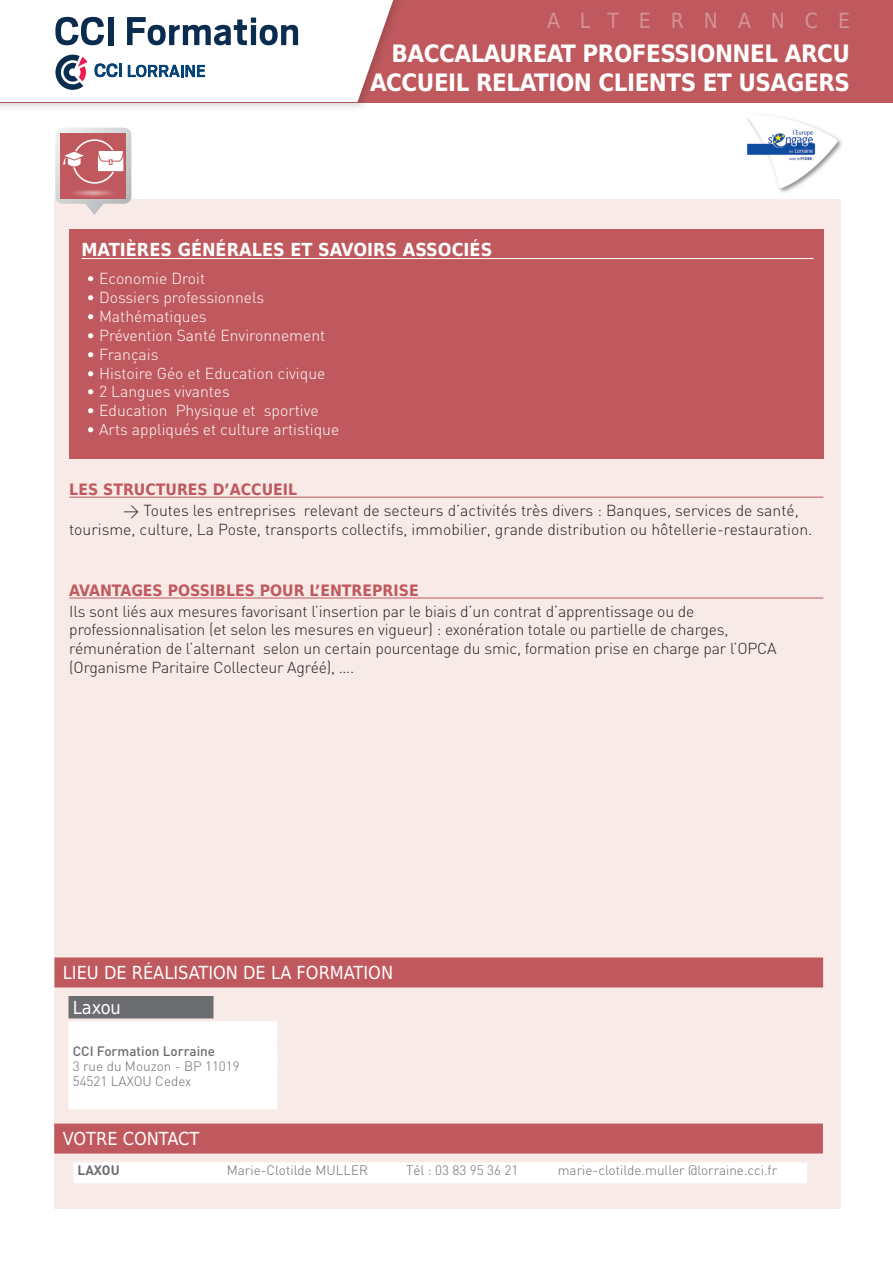
<style>
.page{position:relative;width:893px;height:1263px;background:#fff}
.page>*{position:absolute;margin:0;border:0;box-sizing:border-box;transform-origin:0 0}
.t1{font:700 24px/28.8px "DejaVu Sans Condensed";letter-spacing:-.02em;color:#fff;text-align:right}
.t2{font:21px "DejaVu Sans Condensed";letter-spacing:.95em;color:#d5938e}
.t3{font:18px "DejaVu Sans Condensed";color:#fff}
.t4{font:700 18px "DejaVu Sans Condensed";color:#fff}
.t5{font:300 15.75px/18.9px "DIN";letter-spacing:-.01em;color:#231f20}
.t6{font:300 15.75px "DIN";color:#fff}
.t7{font:700 15.75px "DejaVu Sans Condensed";color:#c0595d}
.t8{font:300 13.5px/15px "DIN";color:#6c6d70}
.t9{font:500 13.5px "DIN";color:#6c6d70}
.t10{font:700 13.5px "DIN";color:#6c6d70}
</style>
<div class="page">
<div style="left:54px;top:200px;width:786px;height:1009px;background:#f7eae7"></div>
<div style="left:0;top:0;width:893px;height:102px;background:#c0595d"></div>
<div style="left:0;top:0;width:406px;height:113px;background:#231f20;opacity:.2"></div>
<svg style="left:0;top:0;width:393px;height:102px;background:#e2e1e5"></svg>
<svg style="left:55px;top:128px;width:76px;height:87px"></svg>
<img style="left:747px;top:114px;width:95px;height:79px">
<div style="left:69px;top:230px;width:754px;height:229px;background:#c0595d"></div>
<hr style="left:81px;top:258px;width:733px;height:1px;background:#fff">
<hr style="left:69px;top:497px;width:754px;height:1px;background:#c0595d">
<hr style="left:69px;top:598px;width:754px;height:1px;background:#c0595d">
<div style="left:68px;top:996px;width:145px;height:22px;background:#6c6d70"></div>
<div style="left:68px;top:1021px;width:209px;height:20px;background:#fff"></div>
<div style="left:68px;top:1040px;width:209px;height:20px;background:#fff"></div>
<div style="left:68px;top:1055px;width:209px;height:20px;background:#fff"></div>
<div style="left:68px;top:1070px;width:209px;height:20px;background:#fff"></div>
<div style="left:68px;top:1088px;width:209px;height:21px;background:#fff"></div>
<div style="left:54px;top:957px;width:769px;height:30px;background:#c0595d"></div>
<div style="left:54px;top:1123px;width:769px;height:30px;background:#c0595d"></div>
<div style="left:73px;top:1162px;width:734px;height:21px;background:#fff"></div>
<h2 class="t2" style="left:547px;top:3px;width:304px">ALTERNANCE</h2>
<h1 class="t1" style="left:370px;top:38px;width:482px">BACCALAUREAT PROFESSIONNEL ARCU<br>ACCUEIL RELATION CLIENTS ET USAGERS</h1>
<p class="t4" style="left:81px;top:235px;width:412px">MATIÈRES GÉNÉRALES ET SAVOIRS ASSOCIÉS</p>
<p class="t6" style="left:86px;top:269px;width:120px">• Economie Droit</p>
<p class="t6" style="left:86px;top:288px;width:179px">• Dossiers professionnels</p>
<p class="t6" style="left:86px;top:306px;width:122px">• Mathématiques</p>
<p class="t6" style="left:86px;top:325px;width:240px">• Prévention Santé Environnement</p>
<p class="t6" style="left:86px;top:344px;width:74px">• Français</p>
<p class="t6" style="left:86px;top:363px;width:240px">• Histoire Géo et Education civique</p>
<p class="t6" style="left:86px;top:382px;width:145px">• 2 Langues vivantes</p>
<p class="t6" style="left:86px;top:401px;width:234px">• Education Physique et sportive</p>
<p class="t6" style="left:86px;top:420px;width:254px">• Arts appliqués et culture artistique</p>
<p class="t7" style="left:69px;top:476px;width:229px">LES STRUCTURES D’ACCUEIL</p>
<p class="t5" style="left:69px;top:500px;width:744px;text-indent:54px">&gt; Toutes les entreprises relevant de secteurs d’activités très divers : Banques, services de santé, tourisme, culture, La Poste, transports collectifs, immobilier, grande distribution ou hôtellerie-restauration.</p>
<p class="t7" style="left:69px;top:577px;width:351px">AVANTAGES POSSIBLES POUR L’ENTREPRISE</p>
<p class="t5" style="left:69px;top:601px;width:709px">Ils sont liés aux mesures favorisant l’insertion par le biais d’un contrat d’apprentissage ou de professionnalisation (et selon les mesures en vigueur) : exonération totale ou partielle de charges, rémunération de l’alternant selon un certain pourcentage du smic, formation prise en charge par l’OPCA (Organisme Paritaire Collecteur Agréé), ….</p>
<p class="t3" style="left:63px;top:958px;width:332px">LIEU DE RÉALISATION DE LA FORMATION</p>
<p class="t3" style="left:73px;top:993px;width:50px">Laxou</p>
<p class="t9" style="left:73px;top:1042px;width:144px">CCI Formation Lorraine</p>
<p class="t8" style="left:73px;top:1058px;width:169px">3 rue du Mouzon - BP 11019<br>54521 LAXOU Cedex</p>
<p class="t3" style="left:63px;top:1124px;width:138px">VOTRE CONTACT</p>
<p class="t10" style="left:78px;top:1161px;width:44px">LAXOU</p>
<p class="t8" style="left:227px;top:1162px;width:143px">Marie-Clotilde MULLER</p>
<p class="t8" style="left:406px;top:1162px;width:114px">Tél : 03 83 95 36 21</p>
<p class="t8" style="left:558px;top:1162px;width:221px">marie-clotilde.muller @lorraine.cci.fr</p>
</div>
